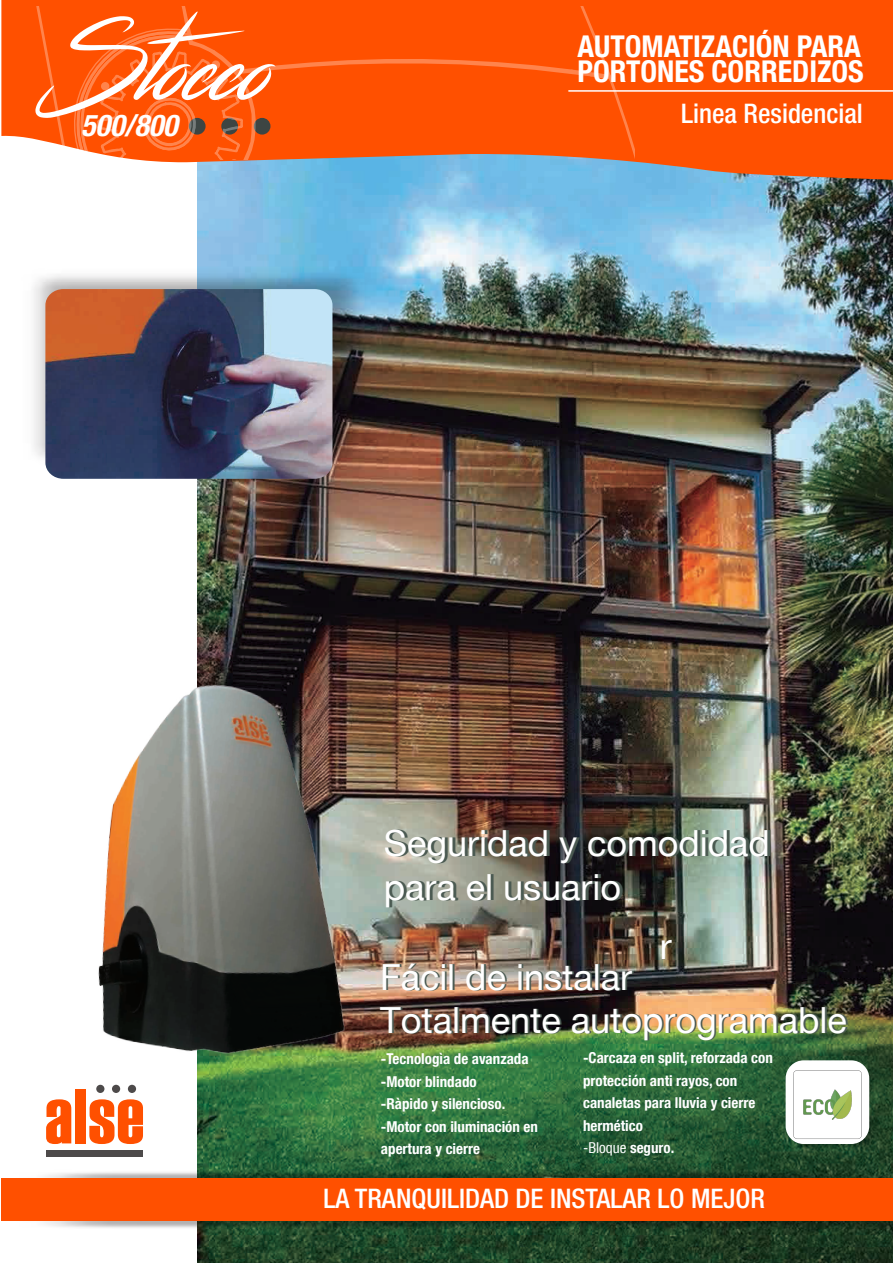
<style>
.page{position:relative;width:893px;height:1263px;background:#fff}
.page>*{position:absolute;margin:0;border:0;box-sizing:border-box;transform-origin:0 0}
.t1{font:36px/43.2px "Helvetica Neue";color:#fff}
.t2{font:700 condensed 30px/25.5px "Helvetica Neue LT Com";color:#fff}
.t3{font:italic 700 condensed 30px "Helvetica Neue LT Com";color:#fff}
.t4{font:500 condensed 27px "Helvetica Neue LT Com";color:#fff}
.t5{font:700 condensed 15px/22.5px "Helvetica Neue LT Com";color:#fff}
.s1{font-weight:400}
</style>
<div class="page">
<img style="left:197px;top:180px;width:696px;height:1082px">
<img style="left:1px;top:1170px;width:892px;height:60px">
<div style="left:96px;top:1085px;width:8px;height:8px;background:#4d4a4a;border-radius:50%"></div>
<div style="left:128px;top:1085px;width:8px;height:8px;background:#4d4a4a;border-radius:50%"></div>
<svg style="left:46px;top:1099px;width:25px;height:45px"></svg>
<div style="left:75px;top:1089px;width:11px;height:54px;background:#ff5000"></div>
<div style="left:46px;top:1150px;width:97px;height:6px;background:#4d4a4a"></div>
<div style="left:112px;top:1085px;width:8px;height:8px;background:#4d4a4a;border-radius:50%"></div>
<svg style="left:89px;top:1099px;width:54px;height:45px"></svg>
<div style="left:1px;top:1178px;width:892px;height:42px;background:#ff5000"></div>
<svg style="left:1px;top:0;width:892px;height:180px;background:#e86c35"></svg>
<svg style="left:33px;top:6px;width:602px;height:154px;background:#fb5f17"></svg>
<hr style="left:568px;top:90px;width:325px;height:2px;background:#fff">
<img style="left:33px;top:265px;width:345px;height:205px">
<img style="left:98px;top:657px;width:299px;height:428px">
<img style="left:45px;top:289px;width:287px;height:190px">
<img style="left:871px;top:1067px;width:6px;height:85px">
<div style="left:786px;top:1060px;width:83px;height:84px;background:#fff;border-radius:18px"></div>
<img style="left:783px;top:1065px;width:88px;height:88px">
<h2 class="t3" style="left:81px;top:107px;width:98px">500/800</h2>
<h2 class="t2" style="left:578px;top:33px;width:288px">AUTOMATIZACIÓN PARA<br>PORTONES CORREDIZOS</h2>
<h3 class="t4" style="left:681px;top:97px;width:183px">Linea Residencial</h3>
<h1 class="t1" style="left:384px;top:821px;width:388px">Seguridad y comodidad para el usuario</h1>
<h1 class="t1" style="left:660px;top:924px;width:13px">r</h1>
<h1 class="t1" style="left:380px;top:955px;width:468px">Fácil de instalar<br>Totalmente autoprogramable</h1>
<p class="t5" style="left:381px;top:1048px;width:159px">-Tecnologìa de avanzada -Motor blindado<br>-Ràpido y silencioso. -Motor con iluminación en apertura y cierre</p>
<p class="t5" style="left:583px;top:1047px;width:191px">-Carcaza en split, reforzada con protección anti rayos, con canaletas para lluvia y cierre hermético<br><span class="s1">-Bloque</span> seguro.</p>
<h3 class="t4" style="left:323px;top:1182px;width:443px">LA TRANQUILIDAD DE INSTALAR LO MEJOR</h3>
</div>
